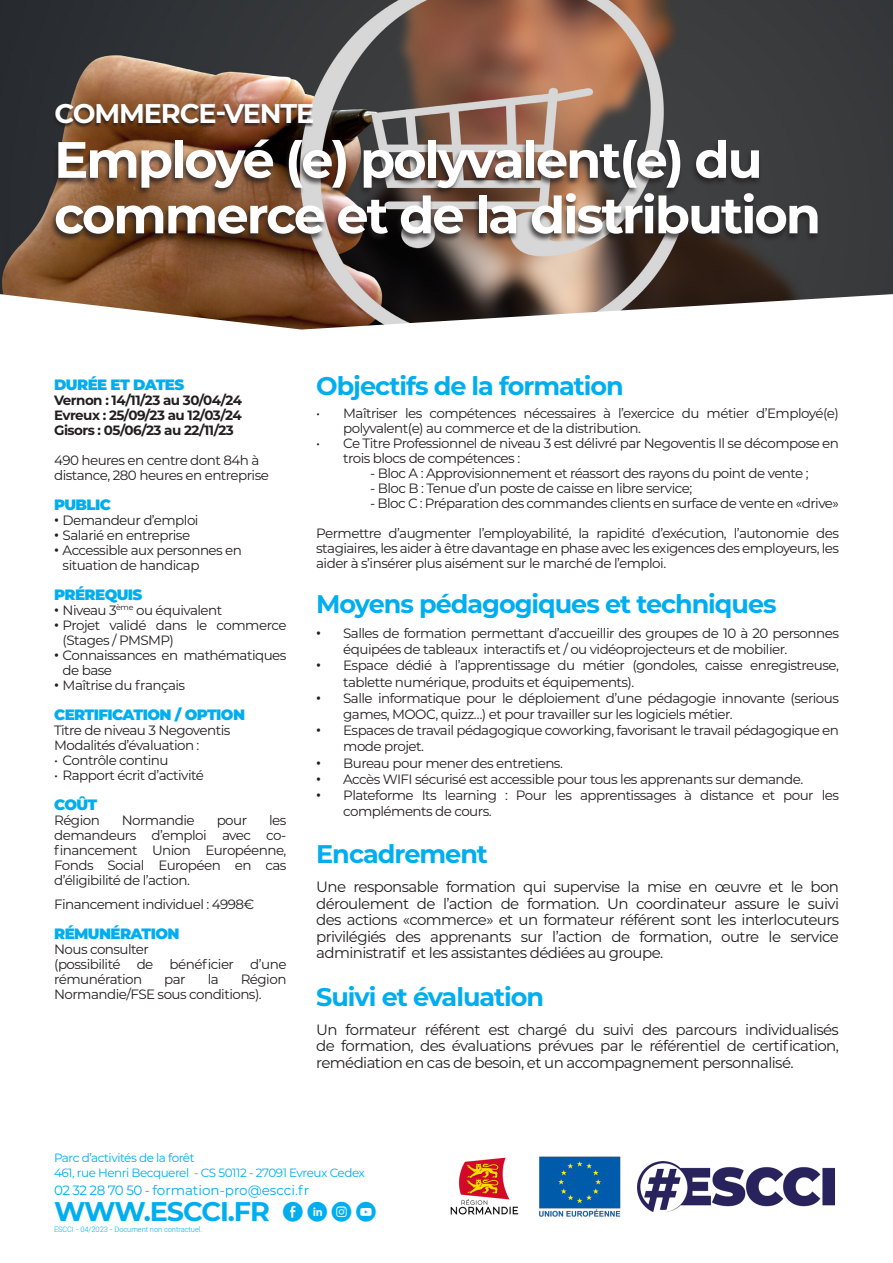
<style>
.page{position:relative;width:893px;height:1263px;background:#fff}
.page>*{position:absolute;margin:0;border:0;box-sizing:border-box;transform-origin:0 0}
.t1{font:700 51px "Montserrat";letter-spacing:-.04em;color:#fff}
.t2{font:700 27px "Montserrat";letter-spacing:-.04em;color:#fff}
.t3{font:700 27px "Montserrat";letter-spacing:-.04em;color:#00aeef}
.t4{font:700 25.5px "Montserrat";letter-spacing:-.04em;color:#00aeef}
.t5{font:19.5px "Social Media Circled";color:#00aeef}
.t6{font:15px/16.5px "Montserrat";letter-spacing:-.04em;color:#231f20;text-align:justify}
.t7{font:900 15px "Montserrat";letter-spacing:-.04em;color:#00aeef}
.t8{font:13.5px/15px "Montserrat";letter-spacing:-.04em;color:#231f20}
.t9{font:700 13.5px "Montserrat";letter-spacing:-.04em;color:#231f20}
.t10{font:13.5px "Montserrat";color:#00aeef}
.t11{font:12px "Montserrat";letter-spacing:-.04em;color:#00aeef}
.t12{font:300 7.5px "Roboto";letter-spacing:-.01em;color:#00aeef}
.s1{font-family:"Roboto Condensed";font-weight:700}
</style>
<div class="page">
<img style="left:0;top:0;width:893px;height:330px">
<div style="left:50px;top:139px;width:770px;height:103px;background:#231f20;opacity:.75"></div>
<div style="left:53px;top:104px;width:261px;height:24px;background:#231f20;opacity:.75"></div>
<img style="left:450px;top:1157px;width:69px;height:58px">
<img style="left:539px;top:1156px;width:82px;height:61px">
<img style="left:638px;top:1161px;width:197px;height:50px">
<p class="t2" style="left:54px;top:94px;width:261px">COMMERCE-VENTE</p>
<p class="t1" style="left:54px;top:123px;width:710px">Employé (e) polyvalent(e) du</p>
<p class="t1" style="left:54px;top:178px;width:768px">commerce et de la distribution</p>
<p class="t7" style="left:54px;top:373px;width:132px">DURÉE ET DATES</p>
<p class="t9" style="left:54px;top:390px;width:190px">Vernon : 14/11/23 au 30/04/24</p>
<p class="t9" style="left:54px;top:405px;width:189px">Evreux : 25/09/23 au 12/03/24</p>
<p class="t9" style="left:54px;top:420px;width:181px">Gisors : 05/06/23 au 22/11/23</p>
<p class="t8" style="left:54px;top:452px;width:216px">490 heures en centre dont 84h à distance, 280 heures en entreprise</p>
<p class="t7" style="left:54px;top:493px;width:58px">PUBLIC</p>
<p class="t8" style="left:54px;top:512px;width:146px"><span class="s1">•</span> Demandeur d’emploi</p>
<p class="t8" style="left:54px;top:527px;width:138px"><span class="s1">•</span> Salarié en entreprise</p>
<p class="t8" style="left:63px;top:542px;width:181px;text-indent:-9px"><span class="s1">•</span> Accessible aux personnes en situation de handicap</p>
<p class="t7" style="left:54px;top:583px;width:90px">PRÉREQUIS</p>
<p class="t8" style="left:54px;top:602px;width:170px"><span class="s1">•</span> Niveau 3<sup>ème</sup> ou équivalent</p>
<p class="t8" style="left:63px;top:617px;width:225px;text-indent:-9px"><span class="s1">•</span> Projet validé dans le commerce (Stages / PMSMP)</p>
<p class="t8" style="left:63px;top:647px;width:225px;text-indent:-9px"><span class="s1">•</span> Connaissances en mathématiques de base</p>
<p class="t8" style="left:54px;top:677px;width:133px"><span class="s1">•</span> Maîtrise du français</p>
<p class="t7" style="left:54px;top:703px;width:192px">CERTIFICATION / OPTION</p>
<p class="t8" style="left:54px;top:722px;width:178px">Titre de niveau 3 Negoventis<br>Modalités d’évaluation :</p>
<p class="t8" style="left:54px;top:752px;width:116px">• Contrôle continu</p>
<p class="t8" style="left:54px;top:767px;width:151px">• Rapport écrit d’activité</p>
<p class="t7" style="left:54px;top:793px;width:45px">COÛT</p>
<p class="t8" style="left:54px;top:812px;width:47px">Région</p>
<p class="t8" style="left:122px;top:812px;width:74px">Normandie</p>
<p class="t8" style="left:217px;top:812px;width:32px">pour</p>
<p class="t8" style="left:54px;top:812px;width:234px;text-align:justify;text-indent:215px">les demandeurs d’emploi avec co&shy;financement Union Européenne, Fonds Social Européen en cas d’éligibilité de l’action.</p>
<p class="t8" style="left:54px;top:896px;width:202px">Financement individuel : 4998€</p>
<p class="t7" style="left:54px;top:922px;width:127px">RÉMUNÉRATION</p>
<p class="t8" style="left:54px;top:941px;width:96px">Nous consulter</p>
<p class="t8" style="left:54px;top:956px;width:234px">(possibilité de bénéficier d’une rémunération</p>
<p class="t8" style="left:54px;top:971px;width:234px;text-indent:187px">Région<br>Normandie/FSE sous conditions).</p>
<p class="t8" style="left:164px;top:971px;width:23px">par</p>
<p class="t8" style="left:208px;top:971px;width:13px">la</p>
<p class="t4" style="left:316px;top:367px;width:309px">Objectifs de la formation</p>
<p class="t8" style="left:343px;top:405px;width:497px;text-indent:-27px">• Maîtriser les compétences nécessaires à l’exercice du métier d’Employé(e) polyvalent(e) au commerce et de la distribution.</p>
<p class="t8" style="left:343px;top:435px;width:497px;text-indent:-27px">• Ce Titre Professionnel de niveau 3 est délivré par Negoventis Il se décompose en trois blocs de compétences :</p>
<p class="t8" style="left:370px;top:465px;width:440px">- Bloc A : Approvisionnement et réassort des rayons du point de vente ;</p>
<p class="t8" style="left:370px;top:480px;width:323px">- Bloc B : Tenue d’un poste de caisse en libre service;</p>
<p class="t8" style="left:370px;top:495px;width:470px">- Bloc C : Préparation des commandes clients en surface de vente en «drive»</p>
<p class="t8" style="left:316px;top:525px;width:524px;text-align:justify">Permettre d’augmenter l’employabilité, la rapidité d’exécution, l’autonomie des stagiaires, les aider à être davantage en phase avec les exigences des employeurs, les aider à s’insérer plus aisément sur le marché de l’emploi.</p>
<p class="t4" style="left:316px;top:586px;width:462px">Moyens pédagogiques et techniques</p>
<p class="t8" style="left:343px;top:624px;width:497px;line-height:16.2px;text-indent:-27px"><span class="s1">•</span> Salles de formation permettant d’accueillir des groupes de 10 à 20 personnes équipées de tableaux interactifs et / ou vidéoprojecteurs et de mobilier.</p>
<p class="t8" style="left:343px;top:657px;width:497px;line-height:16.2px;text-indent:-27px"><span class="s1">•</span> Espace dédié à l’apprentissage du métier (gondoles, caisse enregistreuse, tablette numérique, produits et équipements).</p>
<p class="t8" style="left:343px;top:689px;width:497px;line-height:16.2px;text-indent:-27px"><span class="s1">•</span> Salle informatique pour le déploiement d’une pédagogie innovante (serious games, MOOC, quizz…) et pour travailler sur les logiciels métier.</p>
<p class="t8" style="left:343px;top:722px;width:497px;line-height:16.2px;text-indent:-27px"><span class="s1">•</span> Espaces de travail pédagogique coworking, favorisant le travail pédagogique en mode projet.</p>
<p class="t8" style="left:316px;top:755px;width:248px"><span class="s1">•</span> Bureau pour mener des entretiens.</p>
<p class="t8" style="left:316px;top:771px;width:488px"><span class="s1">•</span> Accès WIFI sécurisé est accessible pour tous les apprenants sur demande.</p>
<p class="t8" style="left:343px;top:786px;width:497px;line-height:16.2px;text-indent:-27px"><span class="s1">•</span> Plateforme Its learning : Pour les apprentissages à distance et pour les compléments de cours.</p>
<p class="t4" style="left:316px;top:836px;width:173px">Encadrement</p>
<p class="t6" style="left:316px;top:878px;width:524px">Une responsable formation qui supervise la mise en œuvre et le bon déroulement de l’action de formation. Un coordinateur assure le suivi des actions «commerce» et un formateur référent sont les interlocuteurs privilégiés des apprenants sur l’action de formation, outre le service administratif et les assistantes dédiées au groupe.</p>
<p class="t4" style="left:316px;top:978px;width:230px">Suivi et évaluation</p>
<p class="t6" style="left:316px;top:1021px;width:524px">Un formateur référent est chargé du suivi des parcours individualisés de formation, des évaluations prévues par le référentiel de certification, remédiation en cas de besoin, et un accompagnement personnalisé.</p>
<p class="t11" style="left:54px;top:1149px;width:142px">Parc d’activités de la forêt</p>
<p class="t11" style="left:54px;top:1164px;width:313px">461, rue Henri Becquerel - CS 50112 - 27091 Evreux Cedex</p>
<p class="t3" style="left:54px;top:1192px;width:217px">WWW.ESCCI.FR</p>
<p class="t10" style="left:54px;top:1181px;width:257px">02 32 28 70 50 - formation-pro@escci.fr</p>
<p class="t5" style="left:283px;top:1202px;width:95px">ECQM</p>
<p class="t12" style="left:54px;top:1224px;width:150px">ESCCI - 04/2023 - Document non contractuel.</p>
</div>
